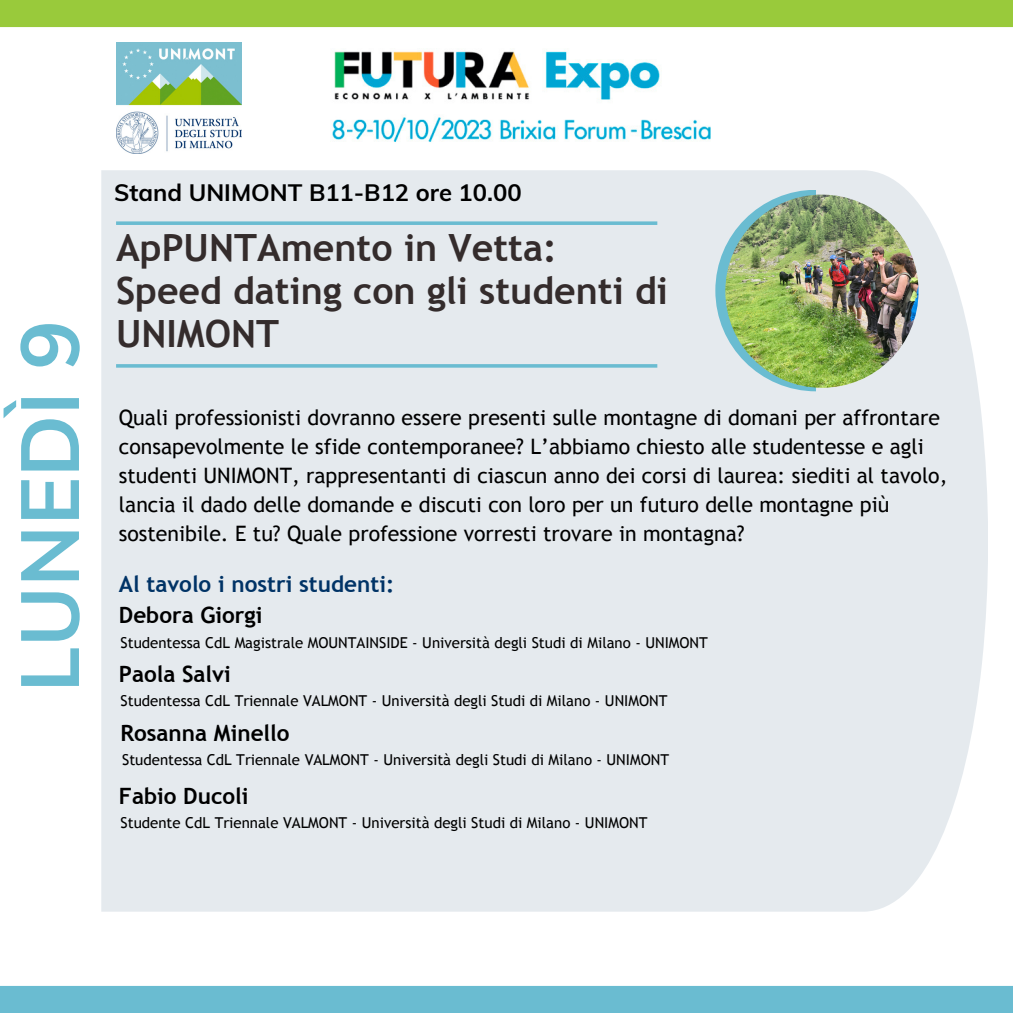
<style>
.page{position:relative;width:1013px;height:1013px;background:#fff}
.page>*{position:absolute;margin:0;border:0;box-sizing:border-box;transform-origin:0 0}
.t1{font:700 81.25px "Muli";color:#6abcd1}
.t2{font:700 37.5px/43.1px "Trebuchet MS";color:#342c2c}
.t3{font:700 23.75px "Muli";color:#000}
.t4{font:700 22.5px "Trebuchet MS";color:#000}
.t5{font:700 22.5px "Trebuchet MS";color:#036}
.t6{font:21.25px/29px "Trebuchet MS";color:#000}
.t7{font:15px "Trebuchet MS";color:#000}
</style>
<div class="page">
<div style="left:0;top:0;width:1012px;height:27px;background:#99ca3b"></div>
<div style="left:0;top:985px;width:1012px;height:27px;background:#6abcd1"></div>
<img style="left:116px;top:42px;width:126px;height:112px">
<img style="left:332px;top:50px;width:379px;height:92px">
<div style="left:101px;top:170px;width:887px;height:741px;background:#e5eaee"></div>
<svg style="left:715px;top:190px;width:101px;height:201px;background:#bad9e3"></svg>
<img style="left:725px;top:195px;width:193px;height:193px;border-radius:50%">
<hr style="left:116px;top:364px;width:541px;height:3px;background:#6abcd1">
<svg style="left:116px;top:221px;width:541px;height:4px;background:#77c1d4"></svg>
<p class="t1" style="left:-3px;top:692px;width:373px;rotate:-90deg">LUNEDÌ 9</p>
<p class="t3" style="left:114px;top:177px;width:409px">Stand UNIMONT B11-B12 ore 10.00</p>
<p class="t2" style="left:116px;top:225px;width:442px">ApPUNTAmento in Vetta:</p>
<p class="t2" style="left:116px;top:269px;width:553px">Speed dating con gli studenti di<br>UNIMONT</p>
<p class="t6" style="left:119px;top:403px;width:830px">Quali professionisti dovranno essere presenti sulle montagne di domani per affrontare consapevolmente le sfide contemporanee? L’abbiamo chiesto alle studentesse e agli studenti UNIMONT, rappresentanti di ciascun anno dei corsi di laurea: siediti al tavolo, lancia il dado delle domande e discuti con loro per un futuro delle montagne più sostenibile. E tu? Quale professione vorresti trovare in montagna?</p>
<p class="t5" style="left:119px;top:571px;width:277px">Al tavolo i nostri studenti:</p>
<p class="t4" style="left:119px;top:602px;width:145px">Debora Giorgi</p>
<p class="t7" style="left:120px;top:634px;width:589px">Studentessa CdL Magistrale MOUNTAINSIDE - Università degli Studi di Milano - UNIMONT</p>
<p class="t4" style="left:119px;top:661px;width:113px">Paola Salvi</p>
<p class="t7" style="left:120px;top:691px;width:548px">Studentessa CdL Triennale VALMONT - Università degli Studi di Milano - UNIMONT</p>
<p class="t4" style="left:120px;top:720px;width:170px">Rosanna Minello</p>
<p class="t7" style="left:122px;top:750px;width:548px">Studentessa CdL Triennale VALMONT - Università degli Studi di Milano - UNIMONT</p>
<p class="t4" style="left:119px;top:783px;width:131px">Fabio Ducoli</p>
<p class="t7" style="left:120px;top:813px;width:528px">Studente CdL Triennale VALMONT - Università degli Studi di Milano - UNIMONT</p>
</div>
